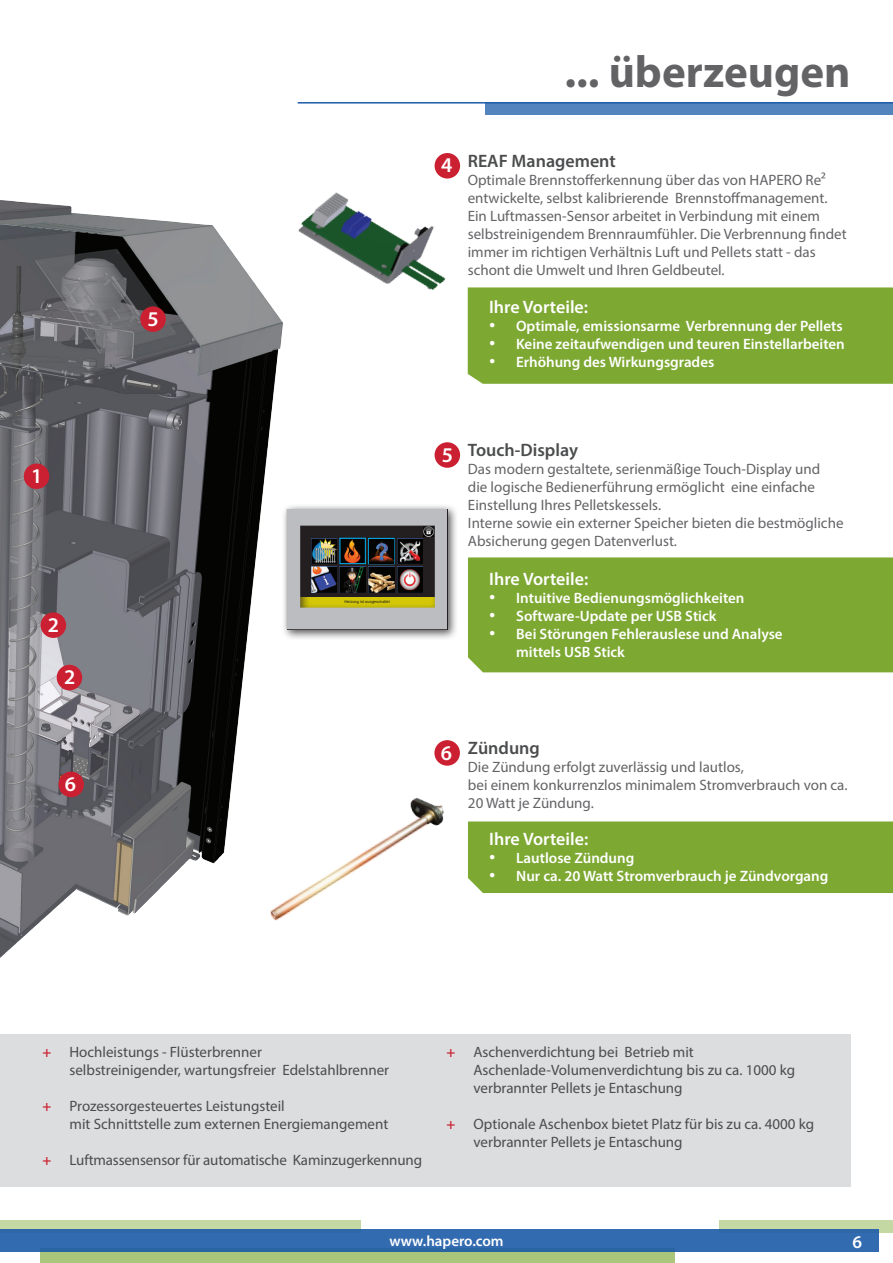
<style>
.page{position:relative;width:893px;height:1263px;background:#fff}
.page>*{position:absolute;margin:0;border:0;box-sizing:border-box;transform-origin:0 0}
.t1{font:700 45px "Myriad Pro";color:#636366}
.t2{font:600 21px "Myriad Pro";color:#fff}
.t3{font:600 18px "Myriad Pro";color:#fff}
.t4{font:600 18px "Myriad Pro";color:#4b4c4d}
.t5{font:15px/18px "Myriad Pro";color:#636366}
.t6{font:15px/18px "Myriad Pro";color:#4b4c4d}
.t7{font:600 15px/18px "Myriad Pro";color:#fff}
.t8{font:4.05px "Arial";color:#231f20}
.s1{font-family:"Times New Roman";font-weight:400;font-size:18px}
.s2{font-weight:600;color:#cb2031}
</style>
<div class="page">
<hr style="left:298px;top:102px;width:595px;height:2px;background:#1c5ba8">
<svg style="left:485px;top:103px;width:408px;height:12px;fill:#5484bd"></svg>
<div style="left:0;top:1220px;width:360px;height:13px;background:#c4d8a3"></div>
<div style="left:719px;top:1220px;width:174px;height:13px;background:#c4d8a3"></div>
<div style="left:40px;top:1248px;width:635px;height:15px;background:#aac67a"></div>
<div style="left:0;top:1229px;width:879px;height:23px;background:linear-gradient(to right,#316aae,#336baf)"></div>
<div style="left:0;top:1034px;width:850px;height:152px;background:#dcdddf"></div>
<div style="left:468px;top:287px;width:425px;height:97px;background:#7da832"></div>
<div style="left:468px;top:821px;width:425px;height:72px;background:#7da832"></div>
<img style="left:0;top:200px;width:281px;height:758px">
<img style="left:244px;top:784px;width:200px;height:145px">
<img style="left:277px;top:153px;width:201px;height:193px">
<div style="left:281px;top:504px;width:177px;height:136px;background:#231f20;opacity:.75"></div>
<img style="left:287px;top:509px;width:160px;height:120px">
<div style="left:468px;top:557px;width:425px;height:115px;background:#7da832"></div>
<div style="left:24px;top:463px;width:25px;height:26px;background:#cb2031;border-radius:50%"></div>
<div style="left:41px;top:612px;width:25px;height:26px;background:#cb2031;border-radius:50%"></div>
<div style="left:57px;top:665px;width:25px;height:25px;background:#cb2031;border-radius:50%"></div>
<div style="left:58px;top:772px;width:26px;height:25px;background:#cb2031;border-radius:50%"></div>
<div style="left:434px;top:740px;width:26px;height:26px;background:#cb2031;border-radius:50%"></div>
<div style="left:140px;top:306px;width:26px;height:26px;background:#cb2031;border-radius:50%"></div>
<div style="left:435px;top:442px;width:25px;height:26px;background:#cb2031;border-radius:50%"></div>
<div style="left:435px;top:153px;width:25px;height:26px;background:#cb2031;border-radius:50%"></div>
<h2 class="t2" style="left:31px;top:463px;width:13px">1</h2>
<h2 class="t2" style="left:48px;top:611px;width:13px">2</h2>
<h2 class="t2" style="left:64px;top:664px;width:13px">2</h2>
<h2 class="t2" style="left:65px;top:771px;width:13px">6</h2>
<h2 class="t2" style="left:148px;top:306px;width:13px">5</h2>
<p class="t8" style="left:344px;top:599px;width:47px">Heizung ist ausgeschaltet</p>
<h1 class="t1" style="left:565px;top:42px;width:287px">... überzeugen</h1>
<h2 class="t2" style="left:441px;top:152px;width:13px">4</h2>
<p class="t4" style="left:468px;top:149px;width:150px">REAF Management</p>
<p class="t5" style="left:468px;top:170px;width:380px">Optimale Brennstofferkennung über das von HAPERO Re² entwickelte, selbst kalibrierende Brennstoffmanagement.<br>Ein Luftmassen-Sensor arbeitet in Verbindung mit einem selbstreinigendem Brennraumfühler. Die Verbrennung findet immer im richtigen Verhältnis Luft und Pellets statt - das schont die Umwelt und Ihren Geldbeutel.</p>
<p class="t3" style="left:489px;top:296px;width:101px">Ihre Vorteile:</p>
<p class="t7" style="left:489px;top:317px;width:355px"><span class="s1">•</span> Optimale, emissionsarme Verbrennung der Pellets</p>
<p class="t7" style="left:489px;top:335px;width:357px"><span class="s1">•</span> Keine zeitaufwendigen und teuren Einstellarbeiten</p>
<p class="t7" style="left:489px;top:353px;width:227px"><span class="s1">•</span> Erhöhung des Wirkungsgrades</p>
<h2 class="t2" style="left:442px;top:441px;width:13px">5</h2>
<p class="t4" style="left:468px;top:438px;width:112px">Touch-Display</p>
<p class="t5" style="left:468px;top:459px;width:377px">Das modern gestaltete, serienmäßige Touch-Display und<br>die logische Bedienerführung ermöglicht eine einfache Einstellung Ihres Pelletskessels.<br>Interne sowie ein externer Speicher bieten die bestmögliche Absicherung gegen Datenverlust.</p>
<p class="t3" style="left:489px;top:567px;width:101px">Ihre Vorteile:</p>
<p class="t7" style="left:489px;top:588px;width:257px"><span class="s1">•</span> Intuitive Bedienungsmöglichkeiten</p>
<p class="t7" style="left:489px;top:606px;width:229px"><span class="s1">•</span> Software-Update per USB Stick</p>
<p class="t7" style="left:516px;top:624px;width:268px;text-indent:-27px"><span class="s1">•</span> Bei Störungen Fehlerauslese und Analyse mittels USB Stick</p>
<h2 class="t2" style="left:441px;top:739px;width:13px">6</h2>
<p class="t4" style="left:468px;top:736px;width:73px">Zündung</p>
<p class="t5" style="left:468px;top:757px;width:381px">Die Zündung erfolgt zuverlässig und lautlos,<br>bei einem konkurrenzlos minimalem Stromverbrauch von ca.<br>20 Watt je Zündung.</p>
<p class="t3" style="left:489px;top:828px;width:101px">Ihre Vorteile:</p>
<p class="t7" style="left:489px;top:849px;width:147px"><span class="s1">•</span> Lautlose Zündung</p>
<p class="t7" style="left:489px;top:867px;width:341px"><span class="s1">•</span> Nur ca. 20 Watt Stromverbrauch je Zündvorgang</p>
<p class="t6" style="left:70px;top:1043px;width:321px;text-indent:-27px"><span class="s2">+</span> Hochleistungs - Flüsterbrenner<br>selbstreinigender, wartungsfreier Edelstahlbrenner</p>
<p class="t6" style="left:70px;top:1097px;width:320px;text-indent:-27px"><span class="s2">+</span> Prozessorgesteuertes Leistungsteil<br>mit Schnittstelle zum externen Energiemangement</p>
<p class="t6" style="left:43px;top:1151px;width:381px"><span class="s2">+</span> Luftmassensensor für automatische Kaminzugerkennung</p>
<p class="t6" style="left:473px;top:1043px;width:323px;text-indent:-27px"><span class="s2">+</span> Aschenverdichtung bei Betrieb mit<br>Aschenlade-Volumenverdichtung bis zu ca. 1000 kg verbrannter Pellets je Entaschung</p>
<p class="t6" style="left:473px;top:1115px;width:342px;text-indent:-27px"><span class="s2">+</span> Optionale Aschenbox bietet Platz für bis zu ca. 4000 kg verbrannter Pellets je Entaschung</p>
<p class="t7" style="left:389px;top:1232px;width:116px">www.hapero.com</p>
<p class="t3" style="left:852px;top:1230px;width:11px">6</p>
</div>
